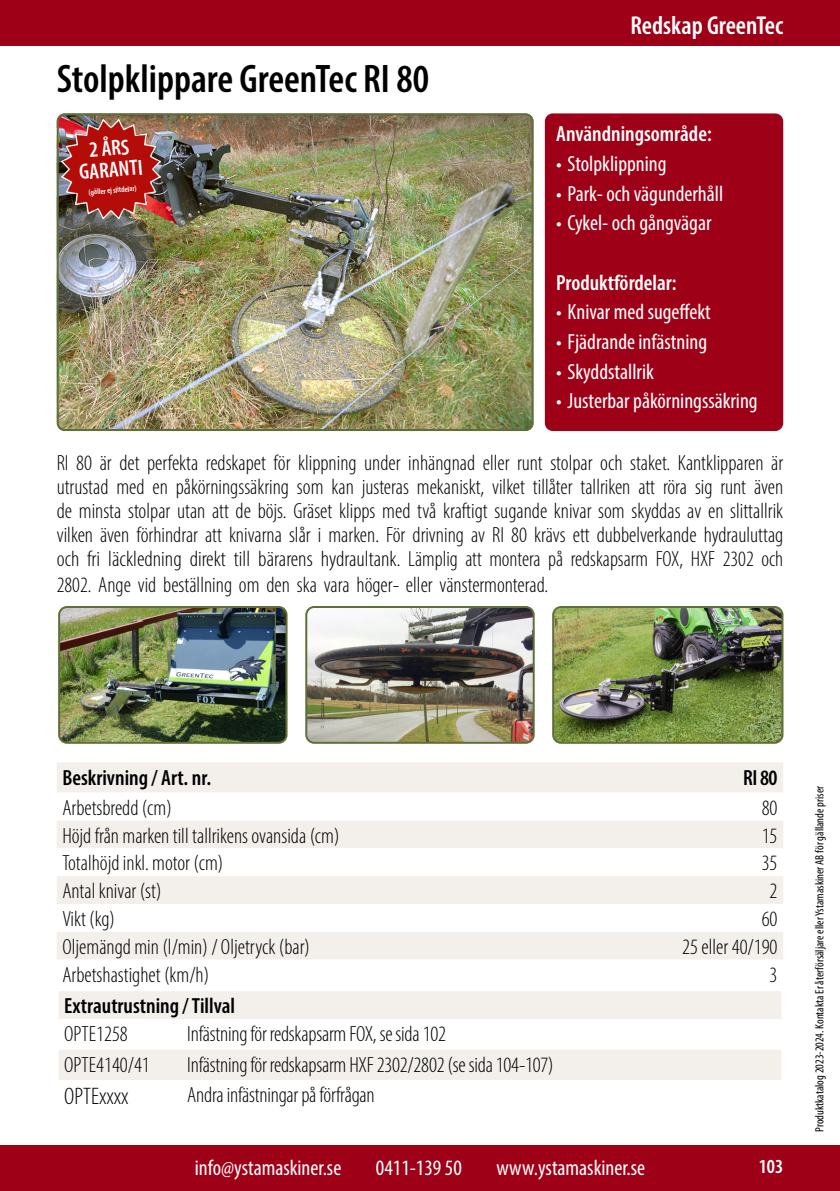
<style>
.page{position:relative;width:840px;height:1191px;background:#fff}
.page>*{position:absolute;margin:0;border:0;box-sizing:border-box;transform-origin:0 0}
.t1{font:600 condensed 40px "Myriad Pro";color:#000}
.t2{font:600 condensed 26px "Myriad Pro";color:#fff}
.t3{font:300 condensed 24px "Myriad Pro";color:#000}
.t4{font:300 condensed 22px/24px "Myriad Pro";color:#000;text-align:justify}
.t5{font:condensed 22px "Myriad Pro";color:#fff}
.t6{font:600 condensed 22px "Myriad Pro";color:#000}
.t7{font:600 condensed 22px/21.2px "Myriad Pro";color:#fff;text-align:center}
.t8{font:600 condensed 20px "Myriad Pro";color:#fff}
.t9{font:condensed 12px "Myriad Pro";color:#000}
.t10{font:600 condensed 8px "Myriad Pro";color:#fff}
</style>
<div class="page">
<div style="left:0;top:0;width:839px;height:45px;background:#9e0117"></div>
<div style="left:0;top:1145px;width:839px;height:46px;background:#9e0117"></div>
<div style="left:544px;top:113px;width:238px;height:318px;background:#9e0117;border-radius:8px"></div>
<img style="left:57px;top:114px;width:476px;height:316px">
<div style="left:57px;top:113px;width:476px;height:318px;border:2px solid #5f6f39;border-radius:7px"></div>
<img style="left:555px;top:609px;width:225px;height:132px">
<div style="left:552px;top:606px;width:231px;height:138px;border:2px solid #5f6f39;border-radius:8px"></div>
<div style="left:57px;top:762px;width:725px;height:30px;background:#f3f0ec"></div>
<svg style="left:57px;top:821px;width:725px;height:138px;fill:#f3f0ec"></svg>
<div style="left:59px;top:991px;width:721px;height:28px;background:#f3f0ec"></div>
<div style="left:59px;top:1050px;width:721px;height:30px;background:#f3f0ec"></div>
<img style="left:61px;top:609px;width:223px;height:132px">
<div style="left:58px;top:606px;width:229px;height:138px;border:2px solid #5f6f39;border-radius:8px"></div>
<img style="left:308px;top:607px;width:225px;height:134px">
<div style="left:305px;top:606px;width:229px;height:138px;border:2px solid #5f6f39;border-radius:8px"></div>
<img style="left:61px;top:119px;width:99px;height:99px">
<h1 class="t1" style="left:57px;top:54px;width:373px">Stolpklippare GreenTec RI 80</h1>
<p class="t7" style="left:76px;top:140px;width:65px;rotate:-5deg">2 ÅRS<br>GARANTI</p>
<p class="t10" style="left:88px;top:187px;width:50px;rotate:-5deg">(gäller ej slitdelar)</p>
<p class="t2" style="left:630px;top:9px;width:154px">Redskap GreenTec</p>
<p class="t7" style="left:556px;top:123px;width:157px">Användningsområde:</p>
<p class="t5" style="left:556px;top:150px;width:112px">• Stolpklippning</p>
<p class="t5" style="left:556px;top:180px;width:168px">• Park- och vägunderhåll</p>
<p class="t5" style="left:556px;top:210px;width:157px">• Cykel- och gångvägar</p>
<p class="t7" style="left:556px;top:271px;width:122px">Produktfördelar:</p>
<p class="t5" style="left:556px;top:299px;width:156px">• Knivar med sugeffekt</p>
<p class="t5" style="left:556px;top:328px;width:152px">• Fjädrande infästning</p>
<p class="t5" style="left:556px;top:358px;width:99px">• Skyddstallrik</p>
<p class="t5" style="left:556px;top:388px;width:203px">• Justerbar påkörningssäkring</p>
<p class="t4" style="left:57px;top:451px;width:727px">RI 80 är det perfekta redskapet för klippning under inhängnad eller runt stolpar och staket. Kantklipparen är utrustad med en påkörningssäkring som kan justeras mekaniskt, vilket tillåter tallriken att röra sig runt även de minsta stolpar utan att de böjs. Gräset klipps med två kraftigt sugande knivar som skyddas av en slittallrik vilken även förhindrar att knivarna slår i marken. För drivning av RI 80 krävs ett dubbelverkande hydrauluttag och fri läckledning direkt till bärarens hydraultank. Lämplig att montera på redskapsarm FOX, HXF 2302 och</p>
<p class="t4" style="left:57px;top:573px;width:492px">2802. Ange vid beställning om den ska vara höger- eller vänstermonterad.</p>
<p class="t6" style="left:62px;top:763px;width:150px">Beskrivning / Art. nr.</p>
<p class="t6" style="left:742px;top:763px;width:36px">RI 80</p>
<p class="t4" style="left:62px;top:795px;width:111px">Arbetsbredd (cm)</p>
<p class="t4" style="left:761px;top:795px;width:17px">80</p>
<p class="t4" style="left:62px;top:823px;width:278px">Höjd från marken till tallrikens ovansida (cm)</p>
<p class="t4" style="left:761px;top:823px;width:17px">15</p>
<p class="t4" style="left:62px;top:851px;width:162px">Totalhöjd inkl. motor (cm)</p>
<p class="t4" style="left:761px;top:851px;width:17px">35</p>
<p class="t4" style="left:62px;top:879px;width:101px">Antal knivar (st)</p>
<p class="t4" style="left:769px;top:879px;width:9px">2</p>
<p class="t4" style="left:62px;top:906px;width:54px">Vikt (kg)</p>
<p class="t4" style="left:761px;top:906px;width:17px">60</p>
<p class="t4" style="left:62px;top:934px;width:249px">Oljemängd min (l/min) / Oljetryck (bar)</p>
<p class="t4" style="left:681px;top:934px;width:97px">25 eller 40/190</p>
<p class="t4" style="left:62px;top:962px;width:148px">Arbetshastighet (km/h)</p>
<p class="t4" style="left:769px;top:962px;width:9px">3</p>
<p class="t6" style="left:64px;top:992px;width:172px">Extrautrustning / Tillval</p>
<p class="t4" style="left:64px;top:1021px;width:65px">OPTE1258</p>
<p class="t4" style="left:187px;top:1021px;width:260px">Infästning för redskapsarm FOX, se sida 102</p>
<p class="t4" style="left:64px;top:1052px;width:87px">OPTE4140/41</p>
<p class="t4" style="left:187px;top:1052px;width:368px">Infästning för redskapsarm HXF 2302/2802 (se sida 104-107)</p>
<p class="t3" style="left:64px;top:1081px;width:65px">OPTExxxx</p>
<p class="t4" style="left:187px;top:1082px;width:189px">Andra infästningar på förfrågan</p>
<p class="t5" style="left:195px;top:1154px;width:148px">info@ystamaskiner.se</p>
<p class="t5" style="left:375px;top:1154px;width:87px">0411-139 50</p>
<p class="t5" style="left:496px;top:1154px;width:150px">www.ystamaskiner.se</p>
<p class="t8" style="left:758px;top:1154px;width:26px">103</p>
<p class="t9" style="left:811px;top:1131px;width:347px;rotate:-90deg">Produktkatalog 2023-2024. Kontakta Er återförsäljare eller Ystamaskiner AB för gällande priser</p>
</div>
